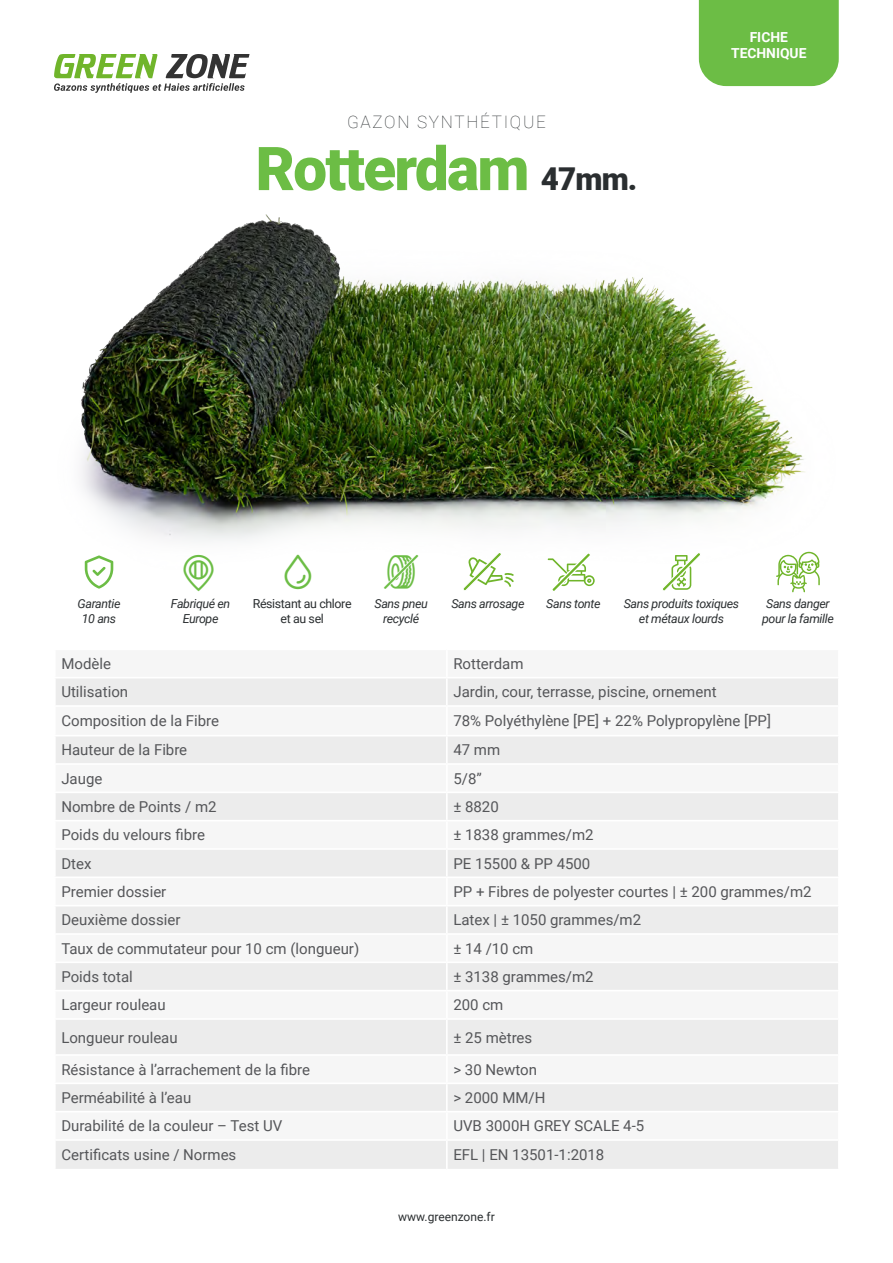
<style>
.page{position:relative;width:893px;height:1263px;background:#fff}
.page>*{position:absolute;margin:0;border:0;box-sizing:border-box;transform-origin:0 0}
.t1{font:900 60.45px "Roboto";letter-spacing:-.03em;color:#6cbd45}
.t2{font:100 17.1px "Roboto";letter-spacing:.1em;color:#2a2e30}
.t3{font:15px "Roboto";color:#555659}
.t4{font:700 13.8px/16.6px "Roboto";color:#fff;text-align:center}
.t5{font:italic 12.45px/14.9px "Roboto";letter-spacing:-.03em;color:#2a2e30;text-align:center}
.t6{font:12.45px/14.9px "Roboto";letter-spacing:-.03em;color:#2a2e30;text-align:center}
.t7{font:12px "Roboto";color:#2a2e30}
.s1{font-size:31.5px;color:#2a2e30}
</style>
<div class="page">
<img style="left:81px;top:214px;width:730px;height:357px">
<div style="left:699px;top:0;width:140px;height:86px;background:#6cbd45"></div>
<svg style="left:54px;top:54px;width:196px;height:39px"></svg>
<svg style="left:462px;top:552px;width:52px;height:39px"></svg>
<svg style="left:548px;top:552px;width:47px;height:39px"></svg>
<svg style="left:662px;top:552px;width:39px;height:39px"></svg>
<svg style="left:776px;top:552px;width:44px;height:40px"></svg>
<svg style="left:56px;top:679px;width:782px;height:84px"></svg>
<div style="left:56px;top:793px;width:782px;height:83px;background:#ececec"></div>
<div style="left:56px;top:821px;width:782px;height:27px;background:#f6f6f6"></div>
<div style="left:56px;top:907px;width:782px;height:26px;background:#ececec"></div>
<div style="left:56px;top:963px;width:782px;height:206px;background:#ececec"></div>
<svg style="left:56px;top:991px;width:782px;height:148px;fill:#f6f6f6"></svg>
<hr style="left:54px;top:705px;width:393px;height:2px;background:#fff">
<hr style="left:447px;top:705px;width:393px;height:2px;background:#fff">
<hr style="left:446px;top:707px;width:2px;height:28px;background:#fff">
<hr style="left:446px;top:678px;width:2px;height:27px;background:#fff">
<hr style="left:54px;top:735px;width:393px;height:1px;background:#fff">
<hr style="left:447px;top:735px;width:393px;height:1px;background:#fff">
<hr style="left:446px;top:736px;width:2px;height:27px;background:#fff">
<hr style="left:446px;top:906px;width:2px;height:27px;background:#fff">
<hr style="left:446px;top:793px;width:2px;height:27px;background:#fff">
<hr style="left:54px;top:820px;width:393px;height:1px;background:#fff">
<hr style="left:447px;top:820px;width:393px;height:1px;background:#fff">
<hr style="left:446px;top:821px;width:2px;height:27px;background:#fff">
<hr style="left:54px;top:848px;width:393px;height:2px;background:#fff">
<hr style="left:447px;top:848px;width:393px;height:2px;background:#fff">
<hr style="left:446px;top:850px;width:2px;height:26px;background:#fff">
<hr style="left:446px;top:963px;width:2px;height:27px;background:#fff">
<hr style="left:446px;top:1020px;width:2px;height:34px;background:#fff">
<hr style="left:446px;top:1084px;width:2px;height:27px;background:#fff">
<hr style="left:446px;top:1141px;width:2px;height:28px;background:#fff">
<hr style="left:54px;top:990px;width:393px;height:1px;background:#fff">
<hr style="left:54px;top:1018px;width:393px;height:2px;background:#fff">
<hr style="left:447px;top:990px;width:393px;height:1px;background:#fff">
<hr style="left:446px;top:991px;width:2px;height:27px;background:#fff">
<hr style="left:447px;top:1018px;width:393px;height:2px;background:#fff">
<hr style="left:54px;top:1054px;width:393px;height:2px;background:#fff">
<hr style="left:54px;top:1082px;width:393px;height:2px;background:#fff">
<hr style="left:447px;top:1054px;width:393px;height:2px;background:#fff">
<hr style="left:446px;top:1056px;width:2px;height:26px;background:#fff">
<hr style="left:447px;top:1082px;width:393px;height:2px;background:#fff">
<hr style="left:54px;top:1111px;width:393px;height:1px;background:#fff">
<hr style="left:54px;top:1139px;width:393px;height:2px;background:#fff">
<hr style="left:447px;top:1111px;width:393px;height:1px;background:#fff">
<hr style="left:446px;top:1112px;width:2px;height:27px;background:#fff">
<hr style="left:447px;top:1139px;width:393px;height:2px;background:#fff">
<svg style="left:85px;top:555px;width:28px;height:34px"></svg>
<svg style="left:184px;top:554px;width:30px;height:17px"></svg>
<svg style="left:384px;top:554px;width:34px;height:17px"></svg>
<svg style="left:285px;top:554px;width:26px;height:17px"></svg>
<p class="t2" style="left:347px;top:110px;width:200px">GAZON SYNTHÉTIQUE</p>
<h1 class="t1" style="left:256px;top:126px;width:383px">Rotterdam <span class="s1">47mm.</span></h1>
<p class="t4" style="left:731px;top:28px;width:77px">FICHE<br>TECHNIQUE</p>
<p class="t5" style="left:78px;top:595px;width:44px">Garantie<br>10 ans</p>
<p class="t5" style="left:171px;top:595px;width:61px">Fabriqué en<br>Europe</p>
<p class="t5" style="left:375px;top:595px;width:55px">Sans pneu recyclé</p>
<p class="t6" style="left:253px;top:595px;width:100px">Résistant au chlore et au sel</p>
<p class="t5" style="left:451px;top:595px;width:75px">Sans arrosage</p>
<p class="t5" style="left:546px;top:595px;width:56px">Sans tonte</p>
<p class="t5" style="left:762px;top:595px;width:73px">Sans danger pour la famille</p>
<p class="t5" style="left:624px;top:595px;width:117px">Sans produits toxiques et métaux lourds</p>
<p class="t3" style="left:61px;top:653px;width:51px">Modèle</p>
<p class="t3" style="left:453px;top:653px;width:72px">Rotterdam</p>
<p class="t3" style="left:61px;top:682px;width:68px">Utilisation</p>
<p class="t3" style="left:453px;top:682px;width:265px">Jardin, cour, terrasse, piscine, ornement</p>
<p class="t3" style="left:61px;top:711px;width:159px">Composition de la Fibre</p>
<p class="t3" style="left:453px;top:711px;width:319px">78% Polyéthylène [PE] + 22% Polypropylène [PP]</p>
<p class="t3" style="left:61px;top:740px;width:127px">Hauteur de la Fibre</p>
<p class="t3" style="left:453px;top:740px;width:48px">47 mm</p>
<p class="t3" style="left:61px;top:768px;width:43px">Jauge</p>
<p class="t3" style="left:453px;top:768px;width:30px">5/8”</p>
<p class="t3" style="left:61px;top:796px;width:157px">Nombre de Points / m2</p>
<p class="t3" style="left:453px;top:796px;width:47px">± 8820</p>
<p class="t3" style="left:61px;top:824px;width:145px">Poids du velours fibre</p>
<p class="t3" style="left:453px;top:824px;width:142px">± 1838 grammes/m2</p>
<p class="t3" style="left:61px;top:853px;width:32px">Dtex</p>
<p class="t3" style="left:453px;top:853px;width:138px">PE 15500 &amp; PP 4500</p>
<p class="t3" style="left:61px;top:881px;width:107px">Premier dossier</p>
<p class="t3" style="left:453px;top:881px;width:360px">PP + Fibres de polyester courtes | ± 200 grammes/m2</p>
<p class="t3" style="left:61px;top:909px;width:121px">Deuxième dossier</p>
<p class="t3" style="left:453px;top:909px;width:189px">Latex | ± 1050 grammes/m2</p>
<p class="t3" style="left:61px;top:938px;width:299px">Taux de commutateur pour 10 cm (longueur)</p>
<p class="t3" style="left:453px;top:938px;width:82px">± 14 /10 cm</p>
<p class="t3" style="left:61px;top:966px;width:73px">Poids total</p>
<p class="t3" style="left:453px;top:966px;width:142px">± 3138 grammes/m2</p>
<p class="t3" style="left:61px;top:994px;width:106px">Largeur rouleau</p>
<p class="t3" style="left:453px;top:994px;width:51px">200 cm</p>
<p class="t3" style="left:61px;top:1027px;width:118px">Longueur rouleau</p>
<p class="t3" style="left:453px;top:1027px;width:80px">± 25 mètres</p>
<p class="t3" style="left:61px;top:1059px;width:250px">Résistance à l’arrachement de la fibre</p>
<p class="t3" style="left:453px;top:1059px;width:85px">&gt; 30 Newton</p>
<p class="t3" style="left:61px;top:1087px;width:131px">Perméabilité à l’eau</p>
<p class="t3" style="left:453px;top:1087px;width:94px">&gt; 2000 MM/H</p>
<p class="t3" style="left:61px;top:1115px;width:222px">Durabilité de la couleur – Test UV</p>
<p class="t3" style="left:453px;top:1115px;width:192px">UVB 3000H GREY SCALE 4-5</p>
<p class="t3" style="left:61px;top:1144px;width:177px">Certificats usine / Normes</p>
<p class="t3" style="left:453px;top:1144px;width:152px">EFL | EN 13501-1:2018</p>
<p class="t7" style="left:398px;top:1208px;width:98px">www.greenzone.fr</p>
</div>
